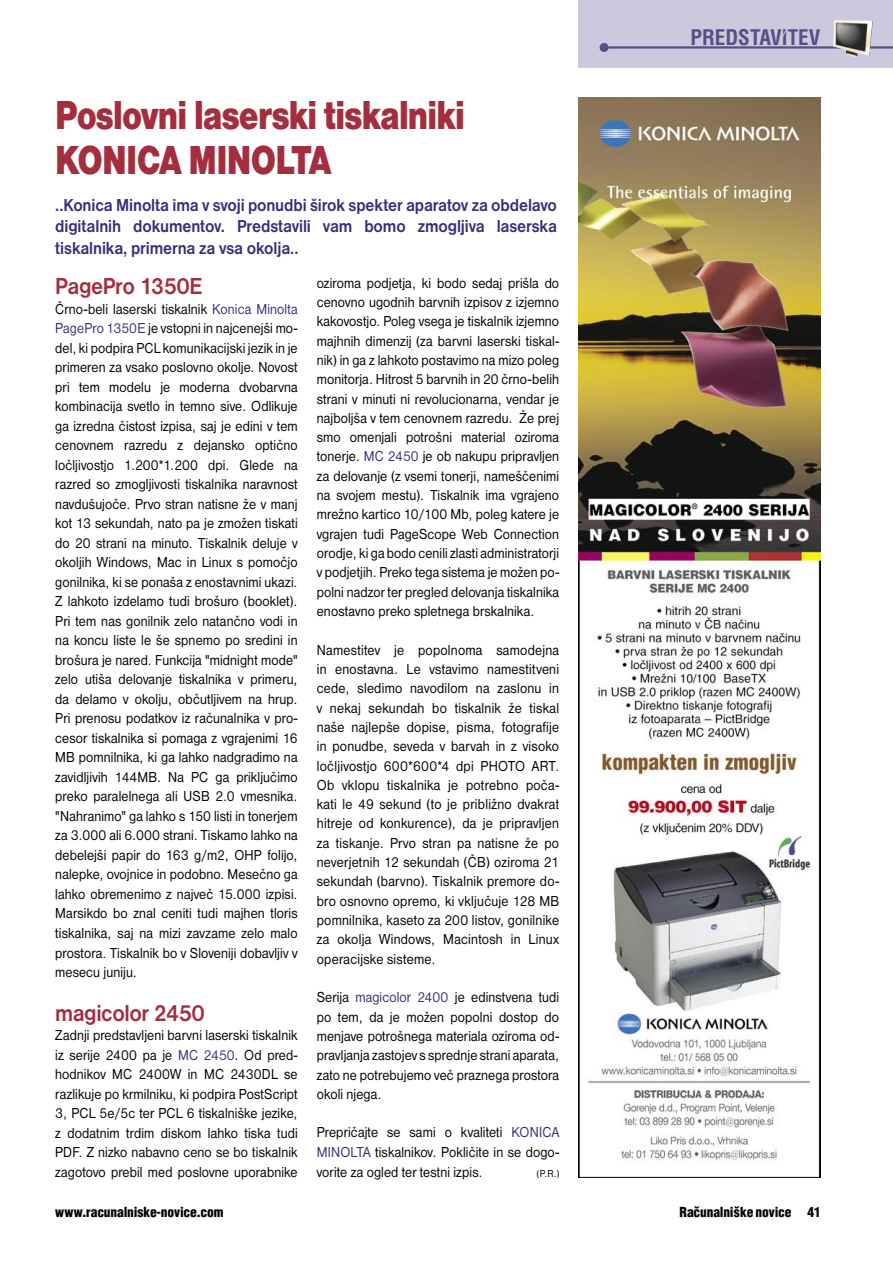
<style>
.page{position:relative;width:893px;height:1263px;background:#fff}
.page>*{position:absolute;margin:0;border:0;box-sizing:border-box;transform-origin:0 0}
.Predstavitev_Naslov{font:42px/45px "Nimbus San DEE Blac";letter-spacing:-.025em;color:#a42e3e;scale:.8 1}
.Predstavitev_Vsebina{font:700 24px "Nimbus San DEE";letter-spacing:-.02em;color:#a42e3e;scale:.9 1}
.t1{font:700 condensed 21px "SS Helvetica";color:#594e85}
.Predstavitev_Podnaslov{font:700 18px/21.6px "Nimbus San DEE";letter-spacing:-.01em;color:#392e7a;text-align:justify;scale:.9 1}
.Predstavitev_Vsebina-2{font:15px/19.5px "Nimbus San DEE";letter-spacing:.01em;color:#000;text-align:justify;scale:.9 1}
.t2{font:900 condensed 13.5px "SS Helvetica";letter-spacing:-.01em;color:#000}
.Predstavitev_Vsebina-3{font:10.5px "Nimbus San DEE";color:#000;scale:.9 1}
.s1{color:#392e7a}
</style>
<div class="page">
<div style="left:578px;top:0;width:315px;height:68px;background:#cbc9dd"></div>
<hr style="left:604px;top:46px;width:289px;height:3px;background:#594e85">
<div style="left:600px;top:43px;width:9px;height:9px;background:#594e85;border-radius:50%"></div>
<img style="left:833px;top:20px;width:40px;height:37px">
<img style="left:578px;top:98px;width:243px;height:1080px">
<p class="Predstavitev_Naslov" style="left:55px;top:93px;width:513px">Poslovni laserski tiskalniki<br>KONICA MINOLTA</p>
<p class="Predstavitev_Podnaslov" style="left:55px;top:194px;width:559px">..Konica Minolta ima v svoji ponudbi širok spekter aparatov za obdelavo digitalnih dokumentov. Predstavili vam bomo zmogljiva laserska tiskalnika, primerna za vsa okolja..</p>
<p class="Predstavitev_Vsebina-2" style="left:317px;top:273px;width:271px">oziroma podjetja, ki bodo sedaj prišla do cenovno ugodnih barvnih izpisov z izjemno kakovostjo. Poleg vsega je tiskalnik izjemno majhnih dimenzij (za barvni laserski tiskal&shy;nik) in ga z lahkoto postavimo na mizo poleg monitorja. Hitrost 5 barvnih in 20 črno-belih strani v minuti ni revolucionarna, vendar je najboljša v tem cenovnem razredu. Že prej smo omenjali potrošni material oziroma tonerje. <span class="s1">MC 2450</span> je ob nakupu pripravljen za delovanje (z vsemi tonerji, nameščenimi na svojem mestu). Tiskalnik ima vgrajeno mrežno kartico 10/100 Mb, poleg katere je vgrajen tudi PageScope Web Connection orodje, ki ga bodo cenili zlasti administratorji v podjetjih. Preko tega sistema je možen po&shy;polni nadzor ter pregled delovanja tiskalnika enostavno preko spletnega brskalnika.</p>
<p class="Predstavitev_Vsebina-2" style="left:317px;top:640px;width:271px">Namestitev je popolnoma samodejna in enostavna. Le vstavimo namestitveni cede, sledimo navodilom na zaslonu in v nekaj sekundah bo tiskalnik že tiskal naše najlepše dopise, pisma, fotografije in ponudbe, seveda v barvah in z visoko ločljivostjo 600*600*4 dpi PHOTO ART.<br>Ob vklopu tiskalnika je potrebno poča&shy;kati le 49 sekund (to je približno dvakrat hitreje od konkurence), da je pripravljen za tiskanje. Prvo stran pa natisne že po neverjetnih 12 sekundah (ČB) oziroma 21 sekundah (barvno). Tiskalnik premore do&shy;bro osnovno opremo, ki vključuje 128 MB pomnilnika, kaseto za 200 listov, gonilnike za okolja Windows, Macintosh in Linux operacijske sisteme.</p>
<p class="Predstavitev_Vsebina-2" style="left:317px;top:988px;width:271px">Serija <span class="s1">magicolor 2400</span> je edinstvena tudi po tem, da je možen popolni dostop do menjave potrošnega materiala oziroma od&shy;pravljanja zastojev s sprednje strani aparata, zato ne potrebujemo več praznega prostora okoli njega.</p>
<p class="Predstavitev_Vsebina-2" style="left:317px;top:1123px;width:271px">Prepričajte se sami o kvaliteti <span class="s1">KONICA MINOLTA</span> tiskalnikov. Pokličite in se dogo&shy;vorite za ogled ter testni izpis.</p>
<p class="Predstavitev_Vsebina" style="left:55px;top:273px;width:165px">PagePro 1350E</p>
<p class="Predstavitev_Vsebina-2" style="left:55px;top:299px;width:271px">Črno-beli laserski tiskalnik <span class="s1">Konica Minolta PagePro 1350E</span> je vstopni in najcenejši mo&shy;del, ki podpira PCL komunikacijski jezik in je primeren za vsako poslovno okolje. Novost pri tem modelu je moderna dvobarvna kombinacija svetlo in temno sive. Odlikuje ga izredna čistost izpisa, saj je edini v tem cenovnem razredu z dejansko optično ločljivostjo 1.200*1.200 dpi. Glede na razred so zmogljivosti tiskalnika naravnost navdušujoče. Prvo stran natisne že v manj kot 13 sekundah, nato pa je zmožen tiskati do 20 strani na minuto. Tiskalnik deluje v okoljih Windows, Mac in Linux s pomočjo gonilnika, ki se ponaša z enostavnimi ukazi.<br>Z lahkoto izdelamo tudi brošuro (booklet).<br>Pri tem nas gonilnik zelo natančno vodi in na koncu liste le še spnemo po sredini in brošura je nared. Funkcija "midnight mode" zelo utiša delovanje tiskalnika v primeru, da delamo v okolju, občutljivem na hrup.<br>Pri prenosu podatkov iz računalnika v pro&shy;cesor tiskalnika si pomaga z vgrajenimi 16<br>MB pomnilnika, ki ga lahko nadgradimo na zavidljivih 144MB. Na PC ga priključimo preko paralelnega ali USB 2.0 vmesnika. "Nahranimo" ga lahko s 150 listi in tonerjem za 3.000 ali 6.000 strani. Tiskamo lahko na debelejši papir do 163 g/m2, OHP folijo, nalepke, ovojnice in podobno. Mesečno ga lahko obremenimo z največ 15.000 izpisi.<br>Marsikdo bo znal ceniti tudi majhen tloris tiskalnika, saj na mizi zavzame zelo malo prostora. Tiskalnik bo v Sloveniji dobavljiv v mesecu juniju.</p>
<p class="Predstavitev_Vsebina" style="left:55px;top:999px;width:168px">magicolor 2450</p>
<p class="Predstavitev_Vsebina-2" style="left:55px;top:1025px;width:271px">Zadnji predstavljeni barvni laserski tiskalnik iz serije 2400 pa je <span class="s1">MC 2450</span>. Od pred&shy;hodnikov MC 2400W in MC 2430DL se razlikuje po krmilniku, ki podpira PostScript 3, PCL 5e/5c ter PCL 6 tiskalniške jezike, z dodatnim trdim diskom lahko tiska tudi PDF. Z nizko nabavno ceno se bo tiskalnik zagotovo prebil med poslovne uporabnike</p>
<p class="Predstavitev_Vsebina-3" style="left:537px;top:1167px;width:26px">(P.R.)</p>
<p class="t1" style="left:690px;top:24px;width:131px">PREDSTAVITEV</p>
<p class="t2" style="left:55px;top:1204px;width:170px">www.racunalniske-novice.com</p>
<p class="t2" style="left:680px;top:1204px;width:143px">Ra~unalni{ke novice 41</p>
</div>
